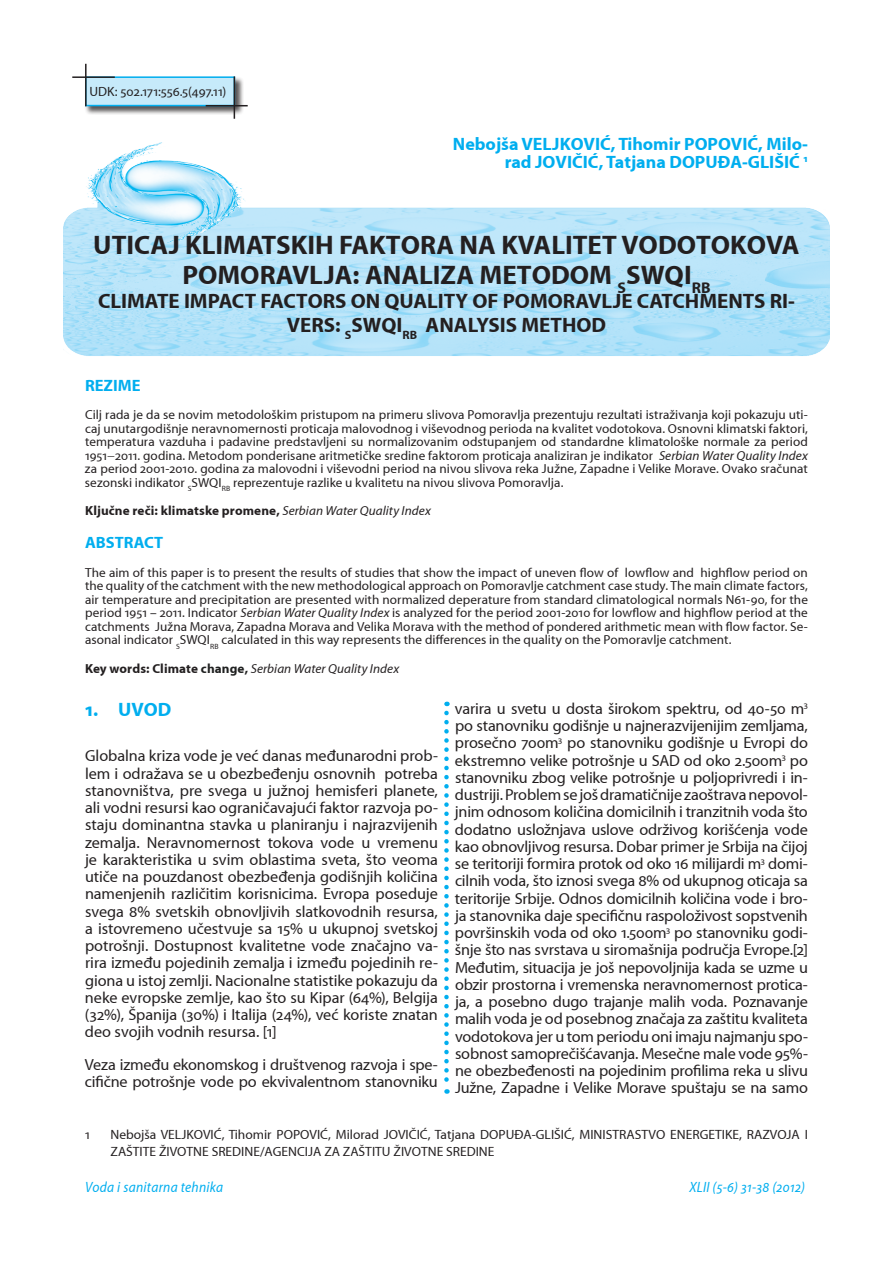
<style>
.page{position:relative;width:893px;height:1263px;background:#fff}
.page>*{position:absolute;margin:0;border:0;box-sizing:border-box;transform-origin:0 0}
.t1{font:700 27px/30px "X Myriad Pro";color:#231f20}
.t2{font:700 21px "X Myriad Pro";color:#231f20}
.t3{font:700 19.5px "X Myriad Pro";color:#00aeef}
.t4{font:700 18px/18px "X Myriad Pro";color:#00aeef;text-align:right}
.t5{font:700 16.5px "X Myriad Pro";color:#00aeef}
.t6{font:16.2px/17.2px "X Myriad Pro";letter-spacing:-.01em;color:#231f20;text-align:justify}
.t7{font:italic 15px "X Myriad Pro";letter-spacing:.02em;color:#00aeef;scale:.9 1}
.t8{font:13.5px "X Myriad Pro";color:#231f20}
.t9{font:13.2px/13.5px "X Myriad Pro";letter-spacing:.005em;color:#231f20;text-align:justify}
.t10{font:700 13.2px "X Myriad Pro";letter-spacing:.01em;color:#231f20}
.t11{font:italic 13.2px "X Myriad Pro";letter-spacing:.005em;color:#231f20}
.s1{font-style:italic}
.s2{font-weight:400;font-style:italic}
.s3{font-weight:700;font-style:normal}
.s4{font-weight:700;font-style:normal;color:#1f2020}
</style>
<div class="page">
<img style="left:64px;top:142px;width:765px;height:214px">
<svg style="left:444px;top:713px;width:5px;height:381px"></svg>
<div style="left:85px;top:76px;width:159px;height:39px;background:#231f20;opacity:.75"></div>
<div style="left:86px;top:77px;width:148px;height:29px;background:#c6eafa"></div>
<div style="left:85px;top:76px;width:150px;height:30px;border:2px solid #00aeef"></div>
<hr style="left:72px;top:76px;width:43px;height:2px;background:#231f20">
<hr style="left:85px;top:64px;width:2px;height:42px;background:#231f20">
<hr style="left:206px;top:105px;width:42px;height:1px;background:#231f20">
<hr style="left:234px;top:76px;width:1px;height:43px;background:#231f20">
<p class="t8" style="left:89px;top:85px;width:138px">U DK: 502.171:556.5(497.11)</p>
<p class="t4" style="left:453px;top:135px;width:356px">Nebojša Vel-jko-vić, Tihomir Po-po-vić, Milo&shy;rad Jo-vi-čić, Tatjana Do-pu-đa-Gli-šić <sup>1</sup></p>
<h1 class="t1" style="left:93px;top:230px;width:62px">UTI-CAJKLI</h1>
<h1 class="t1" style="left:182px;top:230px;width:610px;text-indent:41px">-MAT-SKI H FAKTO-RA NAKVALI-TETVO-DO-TOKOVA<br>PO-MO-RAV-LJA</h1>
<h1 class="t1" style="left:353px;top:260px;width:359px">: ANALI-ZA METO-DOM <sub>S</sub>SWQI <sub>RB</sub></h1>
<p class="t2" style="left:98px;top:289px;width:509px">CLI-MATEI M-PACT FAC-TORS O N QUALITY O F PO-MO-RAV-LJE</p>
<p class="t2" style="left:637px;top:289px;width:152px">CAT-CHMEN-TS RI-</p>
<p class="t2" style="left:287px;top:313px;width:321px">VERS: <sub>S</sub>SWQI <sub>RB</sub> ANALYSIS MET-HOD</p>
<p class="t5" style="left:85px;top:376px;width:55px">RE-ZI-ME</p>
<p class="t9" style="left:85px;top:408px;width:724px">Cilj rada je da se novim metodološkim pristupom na primeru slivova Pomoravlja prezentuju rezultati istraživanja koji pokazuju uti&shy;caj unutargodišnje neravnomernosti proticaja malovodnog i viševodnog perioda na kvalitet vodotokova. Osnovni klimatski faktori, temperatura vazduha i padavine predstavljeni su normalizovanim odstupanjem od standardne klimatološke normale za period 1951 2011. godina. Metodom ponderisane aritmetičke sredine faktorom proticaja analiziran je indikator <span class="s1">Serbian Water Quality Index </span>za period 2001-2010. godina za malovodni i viševodni period na nivou slivova reka Južne, Zapadne i Velike Morave. Ovako sračunat sezonski indikator <sub>S</sub>SWQI<sub>RB</sub> reprezentuje razlike u kvalitetu na nivou slivova Pomoravlja.</p>
<p class="t10" style="left:85px;top:503px;width:347px">Klju-čne reči: kli-mat-ske pro-me-ne, <span class="s2">Serbian Water Quality Index</span></p>
<p class="t5" style="left:85px;top:533px;width:80px">AB-STRACT</p>
<p class="t9" style="left:85px;top:566px;width:724px">The aim of this paper is to present the results of studies that show the impact of uneven flow of lowflow and highflow period on the quality of the catchment with the new methodological approach on Pomoravlje catchment case study. The main climate factors, air temperature and precipitation are presented with normalized deperature from standard climatological normals N61-90, for the period 1951 – 2011. Indicator <span class="s1">Serbian Water Quality Index</span> is analyzed for the period 2001-2010 for lowflow and highflow period at the catchments Južna Morava, Zapadna Morava and Velika Morava with the method of pondered arithmetic mean with flow factor. Se&shy;asonal indicator <sub>S</sub>SWQI<sub>RB</sub> calculated in this way represents the diferences in the quality on the Pomoravlje catchment.</p>
<p class="t11" style="left:85px;top:661px;width:316px"><span class="s3">Key words: Cli-ma-te</span> <span class="s4">change,</span> Serbian Water Quality Index</p>
<p class="t3" style="left:85px;top:699px;width:88px">1. UVOD</p>
<p class="t6" style="left:85px;top:747px;width:354px">Globalna kriza vode je već danas međunarodni prob&shy;lem i odražava se u obezbeđenju osnovnih potreba stanovništva, pre svega u južnoj hemisferi planete, ali vodni resursi kao ograničavajući faktor razvoja po&shy;staju dominantna stavka u planiranju i najrazvijenih zemalja. Neravnomernost tokova vode u vremenu je karakteristika u svim oblastima sveta, što veoma utiče na pouzdanost obezbeđenja godišnjih količina namenjenih različitim korisnicima. Evropa poseduje svega 8% svetskih obnovljivih slatkovodnih resursa, a istovremeno učestvuje sa 15% u ukupnoj svetskoj potrošnji. Dostupnost kvalitetne vode značajno va&shy;rira između pojedinih zemalja i između pojedinih re&shy;giona u istoj zemlji. Nacionalne statistike pokazuju da neke evropske zemlje, kao što su Kipar (64%), Belgija (32%), Španija (30%) i Italija (24%), već koriste znatan deo svojih vodnih resursa. [1]</p>
<p class="t6" style="left:85px;top:1056px;width:354px">Veza između ekonomskog i društvenog razvoja i spe&shy;cifične potrošnje vode po ekvivalentnom stanovniku</p>
<p class="t6" style="left:455px;top:700px;width:355px">varira u svetu u dosta širokom spektru, od 40-50 m<sup>3 </sup>po stanovniku godišnje u najnerazvijenijim zemljama, prosečno 700m<sup>3</sup> po stanovniku godišnje u Evropi do ekstremno velike potrošnje u SAD od oko 2.500m<sup>3</sup> po stanovniku zbog velike potrošnje u poljoprivredi i in&shy;dustriji. Problem se još dramatičnije zaoštrava nepovol&shy;jnim odnosom količina domicilnih i tranzitnih voda što dodatno usložnjava uslove održivog korišćenja vode kao obnovljivog resursa. Dobar primer je Srbija na čijoj se teritoriji formira protok od oko 16 milijardi m<sup>3</sup> domi&shy;cilnih voda, što iznosi svega 8% od ukupnog oticaja sa teritorije Srbije. Odnos domicilnih količina vode i bro&shy;ja stanovnika daje specifičnu raspoloživost sopstvenih površinskih voda od oko 1.500m<sup>3</sup> po stanovniku godi&shy;šnje što nas svrstava u siromašnija područja Evrope.[2] Međutim, situacija je još nepovoljnija kada se uzme u obzir prostorna i vremenska neravnomernost protica&shy;ja, a posebno dugo trajanje malih voda. Poznavanje malih voda je od posebnog značaja za zaštitu kvaliteta vodotokova jer u tom periodu oni imaju najmanju spo&shy;sobnost samoprečišćavanja. Mesečne male vode 95%- ne obezbeđenosti na pojedinim profilima reka u slivu Južne, Zapadne i Velike Morave spuštaju se na samo</p>
<p class="t8" style="left:85px;top:1127px;width:6px">1</p>
<p class="t8" style="left:111px;top:1127px;width:180px">Nebojša Vel-j ko-vić, Tihomir Po-po-vi</p>
<p class="t8" style="left:320px;top:1127px;width:277px">ć, Milorad Jo-vi-čić, Tatjana Do-puđa-Gli-šić, Minist</p>
<p class="t8" style="left:619px;top:1127px;width:25px">rastvo</p>
<p class="t8" style="left:670px;top:1127px;width:37px">energeti</p>
<p class="t8" style="left:725px;top:1127px;width:46px">ke, razvoj</p>
<p class="t8" style="left:792px;top:1127px;width:16px">a i</p>
<p class="t8" style="left:111px;top:1144px;width:23px">zaštite</p>
<p class="t8" style="left:159px;top:1144px;width:16px">životne</p>
<p class="t8" style="left:212px;top:1144px;width:22px">sredine</p>
<p class="t8" style="left:260px;top:1144px;width:13px">/Agencij</p>
<p class="t8" style="left:313px;top:1144px;width:53px">a za zaštit</p>
<p class="t8" style="left:382px;top:1144px;width:27px">u životne</p>
<p class="t8" style="left:446px;top:1144px;width:22px">sredine</p>
<p class="t7" style="left:85px;top:1178px;width:155px">Voda i sanitarna tehnika</p>
<p class="t7" style="left:689px;top:1178px;width:130px">XLII (5-6) 31-38 (2012)</p>
</div>
